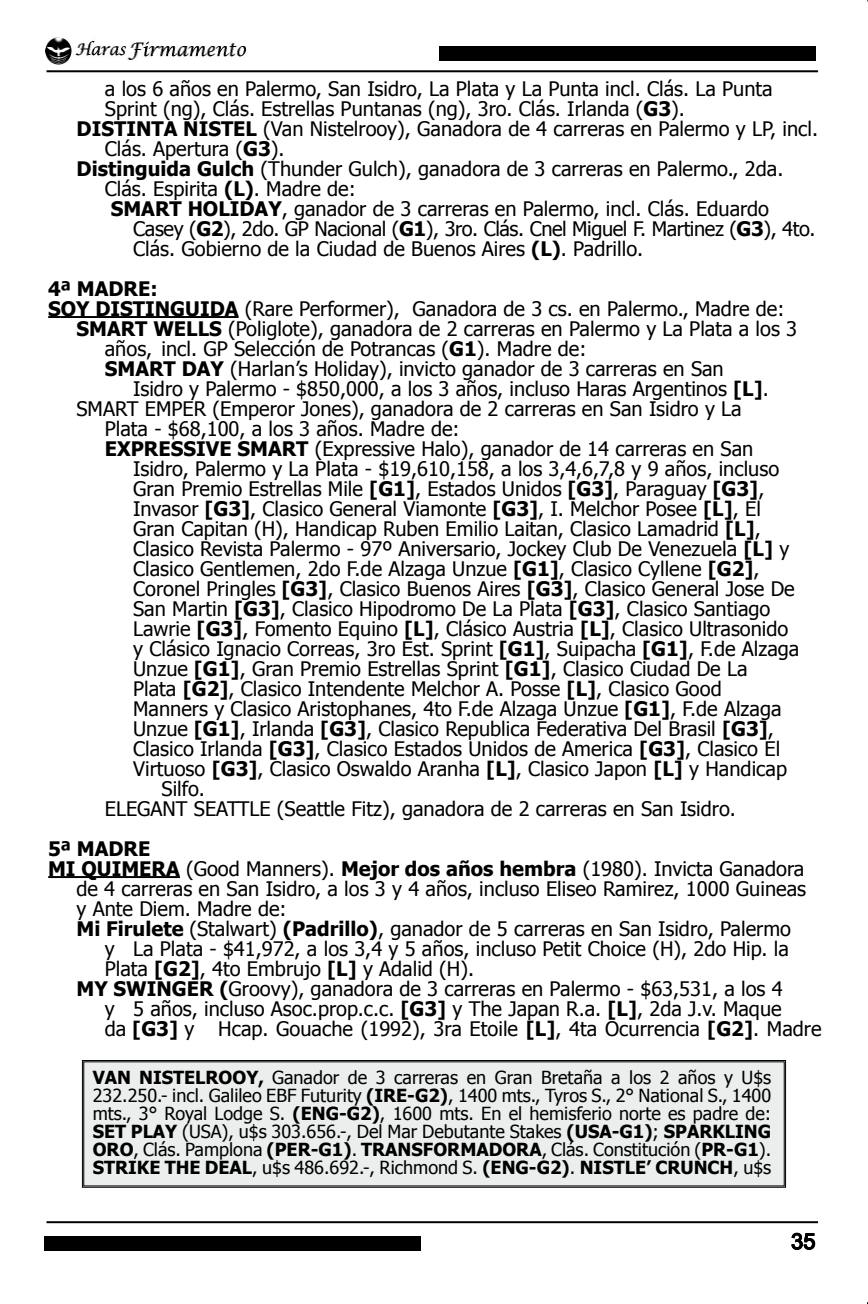
<style>
.page{position:relative;width:868px;height:1304px;background:#fff}
.page>*{position:absolute;margin:0;border:0;box-sizing:border-box;transform-origin:0 0}
.t1{font:22px "Arial";color:#000}
.t2{font:20px "Tahoma";color:#000}
.t3{font:20px "Tahoma";letter-spacing:-.02em;color:#000}
.t4{font:700 20px "Tahoma";color:#000}
.t5{font:18px/18px "Tahoma";color:#000;text-align:justify}
.s1{font-weight:700}
</style>
<div class="page">
<div style="left:44px;top:1236px;width:376px;height:14px;background:#000"></div>
<div style="left:439px;top:46px;width:376px;height:15px;background:#000"></div>
<hr style="left:46px;top:1221px;width:772px;height:2px;background:#000">
<hr style="left:46px;top:70px;width:772px;height:2px;background:#000">
<svg style="left:48px;top:316px;width:13px;height:2px"></svg>
<hr style="left:61px;top:316px;width:178px;height:2px;background:#000">
<hr style="left:48px;top:876px;width:132px;height:2px;background:#000">
<svg style="left:791px;top:1232px;width:24px;height:18px"></svg>
<div style="left:82px;top:1060px;width:703px;height:128px;background:#eceded"></div>
<img style="left:45px;top:38px;width:200px;height:26px">
<p class="t2" style="left:105px;top:75px;width:669px">a los 6 años en Palermo, San Isidro, La Plata y La Punta incl. Clás. La Punta</p>
<p class="t2" style="left:105px;top:95px;width:581px">Sprint (ng), Clás. Estrellas Puntanas (ng), 3ro. Clás. Irlanda (<span class="s1">G3</span>).</p>
<p class="t2" style="left:77px;top:115px;width:743px"><span class="s1">DISTINTA NISTEL</span> (Van Nistelrooy), Ganadora de 4 carreras en Palermo y LP, incl.</p>
<p class="t2" style="left:105px;top:135px;width:181px">Clás. Apertura (<span class="s1">G3</span>).</p>
<p class="t2" style="left:76px;top:155px;width:708px"><span class="s1">Distinguida Gulch</span> (Thunder Gulch), ganadora de 3 carreras en Palermo., 2da.</p>
<p class="t2" style="left:105px;top:175px;width:252px">Clás. Espirita <span class="s1">(L)</span>. Madre de:</p>
<p class="t2" style="left:111px;top:195px;width:659px"><span class="s1">SMART HOLIDAY</span>, ganador de 3 carreras en Palermo, incl. Clás. Eduardo</p>
<p class="t3" style="left:133px;top:215px;width:683px">Casey (<span class="s1">G2</span>), 2do. GP Nacional (<span class="s1">G1</span>), 3ro. Clás. Cnel Miguel F. Martinez (<span class="s1">G3</span>), 4to.</p>
<p class="t2" style="left:133px;top:235px;width:511px">Clás. Gobierno de la Ciudad de Buenos Aires <span class="s1">(L)</span>. Padrillo.</p>
<p class="t4" style="left:48px;top:274px;width:111px">4ª MADRE:</p>
<p class="t2" style="left:48px;top:295px;width:737px"><span class="s1">SOY DISTINGUIDA</span> (Rare Performer), Ganadora de 3 cs. en Palermo., Madre de:</p>
<p class="t2" style="left:76px;top:315px;width:722px"><span class="s1">SMART WELLS</span> (Poliglote), ganadora de 2 carreras en Palermo y La Plata a los 3</p>
<p class="t2" style="left:105px;top:335px;width:483px">años, incl. GP Selección de Potrancas (<span class="s1">G1</span>). Madre de:</p>
<p class="t2" style="left:105px;top:355px;width:620px"><span class="s1">SMART DAY</span> (Harlan’s Holiday), invicto ganador de 3 carreras en San</p>
<p class="t2" style="left:133px;top:375px;width:637px">Isidro y Palermo - $850,000, a los 3 años, incluso Haras Argentinos <span class="s1">[L]</span>.</p>
<p class="t2" style="left:76px;top:395px;width:666px">SMART EMPER (Emperor Jones), ganadora de 2 carreras en San Isidro y La</p>
<p class="t2" style="left:105px;top:415px;width:356px">Plata - $68,100, a los 3 años. Madre de:</p>
<p class="t2" style="left:105px;top:435px;width:650px"><span class="s1">EXPRESSIVE SMART</span> (Expressive Halo), ganador de 14 carreras en San</p>
<p class="t2" style="left:133px;top:455px;width:647px">Isidro, Palermo y La Plata - $19,610,158, a los 3,4,6,7,8 y 9 años, incluso</p>
<p class="t2" style="left:133px;top:475px;width:632px">Gran Premio Estrellas Mile <span class="s1">[G1]</span>, Estados Unidos <span class="s1">[G3]</span>, Paraguay <span class="s1">[G3]</span>,</p>
<p class="t2" style="left:133px;top:495px;width:629px">Invasor <span class="s1">[G3]</span>, Clasico General Viamonte <span class="s1">[G3]</span>, I. Melchor Posee <span class="s1">[L]</span>, El</p>
<p class="t2" style="left:133px;top:515px;width:629px">Gran Capitan (H), Handicap Ruben Emilio Laitan, Clasico Lamadrid <span class="s1">[L]</span>,</p>
<p class="t2" style="left:133px;top:535px;width:657px">Clasico Revista Palermo - 97º Aniversario, Jockey Club De Venezuela <span class="s1">[L]</span> y</p>
<p class="t2" style="left:133px;top:555px;width:628px">Clasico Gentlemen, 2do F.de Alzaga Unzue <span class="s1">[G1]</span>, Clasico Cyllene <span class="s1">[G2]</span>,</p>
<p class="t2" style="left:133px;top:575px;width:663px">Coronel Pringles <span class="s1">[G3]</span>, Clasico Buenos Aires <span class="s1">[G3]</span>, Clasico General Jose De</p>
<p class="t2" style="left:133px;top:595px;width:638px">San Martin <span class="s1">[G3]</span>, Clasico Hipodromo De La Plata <span class="s1">[G3]</span>, Clasico Santiago</p>
<p class="t2" style="left:133px;top:615px;width:656px">Lawrie <span class="s1">[G3]</span>, Fomento Equino <span class="s1">[L]</span>, Clásico Austria <span class="s1">[L]</span>, Clasico Ultrasonido</p>
<p class="t2" style="left:133px;top:635px;width:667px">y Clásico Ignacio Correas, 3ro Est. Sprint <span class="s1">[G1]</span>, Suipacha <span class="s1">[G1]</span>, F.de Alzaga</p>
<p class="t2" style="left:133px;top:655px;width:615px">Unzue <span class="s1">[G1]</span>, Gran Premio Estrellas Sprint <span class="s1">[G1]</span>, Clasico Ciudad De La</p>
<p class="t2" style="left:133px;top:675px;width:590px">Plata <span class="s1">[G2]</span>, Clasico Intendente Melchor A. Posse <span class="s1">[L]</span>, Clasico Good</p>
<p class="t2" style="left:133px;top:695px;width:650px">Manners y Clasico Aristophanes, 4to F.de Alzaga Unzue <span class="s1">[G1]</span>, F.de Alzaga</p>
<p class="t2" style="left:133px;top:715px;width:642px">Unzue <span class="s1">[G1]</span>, Irlanda <span class="s1">[G3]</span>, Clasico Republica Federativa Del Brasil <span class="s1">[G3]</span>,</p>
<p class="t2" style="left:133px;top:735px;width:648px">Clasico Irlanda <span class="s1">[G3]</span>, Clasico Estados Unidos de America <span class="s1">[G3]</span>, Clasico El</p>
<p class="t2" style="left:133px;top:755px;width:655px">Virtuoso <span class="s1">[G3]</span>, Clasico Oswaldo Aranha <span class="s1">[L]</span>, Clasico Japon <span class="s1">[L]</span> y Handicap</p>
<p class="t2" style="left:161px;top:775px;width:45px">Silfo.</p>
<p class="t2" style="left:105px;top:795px;width:632px">ELEGANT SEATTLE (Seattle Fitz), ganadora de 2 carreras en San Isidro.</p>
<p class="t4" style="left:48px;top:834px;width:104px">5ª MADRE</p>
<p class="t2" style="left:48px;top:855px;width:757px"><span class="s1">MI QUIMERA</span> (Good Manners). <span class="s1">Mejor dos años hembra</span> (1980). Invicta Ganadora</p>
<p class="t2" style="left:76px;top:875px;width:731px">de 4 carreras en San Isidro, a los 3 y 4 años, incluso Eliseo Ramirez, 1000 Guineas</p>
<p class="t2" style="left:76px;top:895px;width:212px">y Ante Diem. Madre de:</p>
<p class="t2" style="left:76px;top:915px;width:716px"><span class="s1">Mi Firulete</span> (Stalwart) <span class="s1">(Padrillo)</span>, ganador de 5 carreras en San Isidro, Palermo</p>
<p class="t2" style="left:105px;top:935px;width:685px">y La Plata - $41,972, a los 3,4 y 5 años, incluso Petit Choice (H), 2do Hip. la</p>
<p class="t2" style="left:105px;top:955px;width:371px">Plata <span class="s1">[G2]</span>, 4to Embrujo <span class="s1">[L]</span> y Adalid (H).</p>
<p class="t2" style="left:76px;top:975px;width:707px"><span class="s1">MY SWINGER (</span>Groovy), ganadora de 3 carreras en Palermo - $63,531, a los 4</p>
<p class="t2" style="left:105px;top:995px;width:678px">y 5 años, incluso Asoc.prop.c.c. <span class="s1">[G3]</span> y The Japan R.a. <span class="s1">[L]</span>, 2da J.v. Maque</p>
<p class="t2" style="left:105px;top:1015px;width:718px">da <span class="s1">[G3]</span> y Hcap. Gouache (1992), 3ra Etoile <span class="s1">[L]</span>, 4ta Ocurrencia <span class="s1">[G2]</span>. Madre</p>
<p class="t5" style="left:93px;top:1068px;width:680px"><span class="s1">VAN NISTELROOY,</span> Ganador de 3 carreras en Gran Bretaña a los 2 años y U$s 232.250.- incl. Galileo EBF Futurity <span class="s1">(IRE-G2)</span>, 1400 mts., Tyros S., 2° National S., 1400 mts., 3° Royal Lodge S. <span class="s1">(ENG-G2)</span>, 1600 mts. En el hemisferio norte es padre de:<br><span class="s1">SET PLAY</span> (USA), u$s 303.656.-, Del Mar Debutante Stakes <span class="s1">(USA-G1)</span>; <span class="s1">SPARKLING ORO</span>, Clás. Pamplona <span class="s1">(PER-G1)</span>. <span class="s1">TRANSFORMADORA</span>, Clás. Constitución (<span class="s1">PR-G1</span>).<br><span class="s1">STRIKE THE DEAL</span>, u$s 486.692.-, Richmond S. <span class="s1">(ENG-G2)</span>. <span class="s1">NISTLE’ CRUNCH</span>, u$s</p>
<p class="t1" style="left:791px;top:1227px;width:26px">35</p>
</div>
